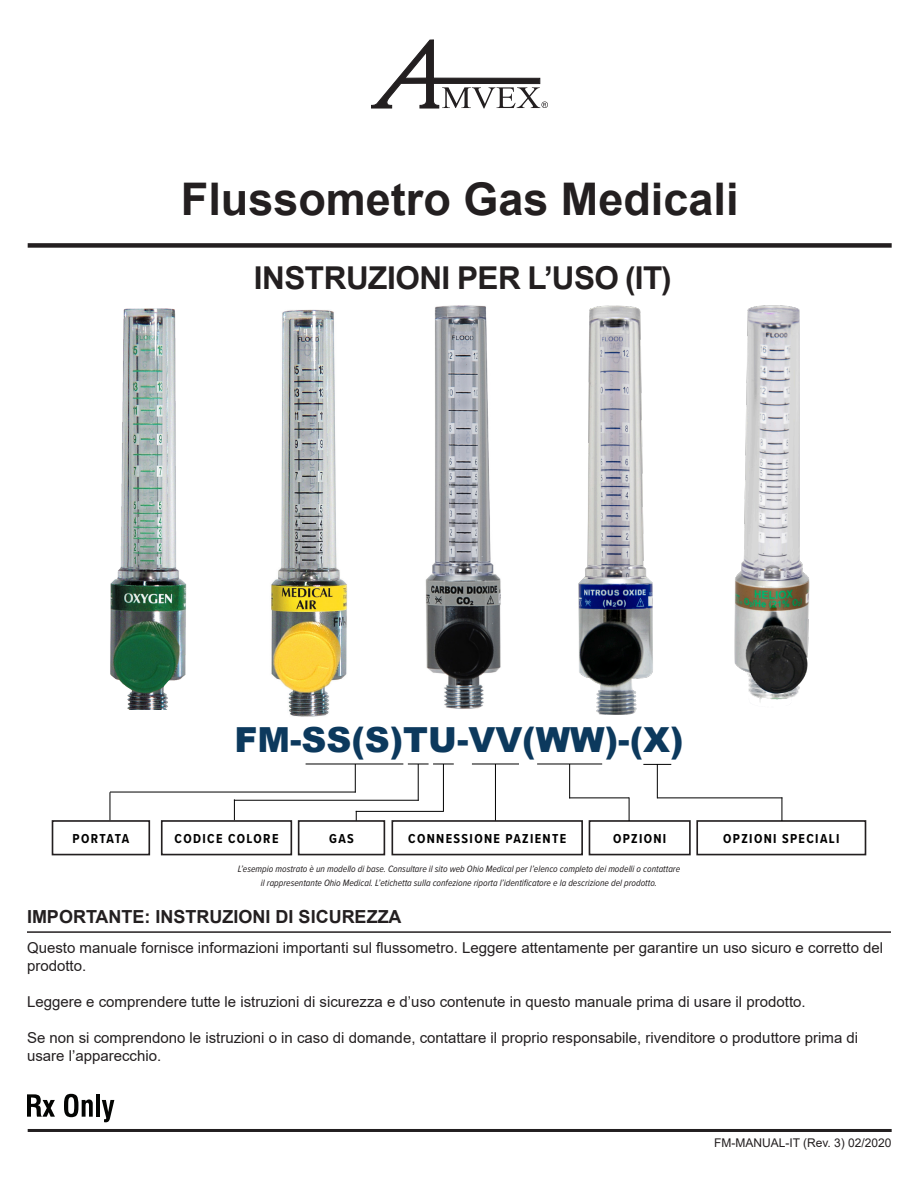
<style>
.page{position:relative;width:918px;height:1188px;background:#fff}
.page>*{position:absolute;margin:0;border:0;box-sizing:border-box;transform-origin:0 0}
.t1{font:700 45px "Arial";color:#231f20}
.t2{font:900 34.5px "Arial";color:#0c395d}
.t3{font:700 31.5px "Arial";letter-spacing:-.015em;color:#231f20}
.t4{font:700 18px "Arial";color:#231f20}
.t5{font:15px/18px "Arial";color:#231f20}
.t6{font:700 13.5px "Proxima Nova Cond";letter-spacing:.1em;color:#000001}
.t7{font:700 13.5px "Proxima Nova Cond";letter-spacing:.07em;color:#000001}
.t8{font:12px "Arial";color:#231f20}
.t9{font:italic 9.6px/14px "Proxima Nova Cond";color:#231f20;text-align:center}
</style>
<div class="page">
<div style="left:28px;top:243px;width:864px;height:5px;background:#231f20"></div>
<hr style="left:28px;top:1129px;width:864px;height:3px;background:#231f20">
<svg style="left:371px;top:40px;width:177px;height:69px"></svg>
<svg style="left:27px;top:1094px;width:28px;height:23px"></svg>
<svg style="left:64px;top:1094px;width:29px;height:23px"></svg>
<hr style="left:96px;top:1094px;width:4px;height:23px;background:#040503">
<svg style="left:102px;top:1100px;width:12px;height:22px"></svg>
<hr style="left:306px;top:764px;width:97px;height:1px;background:#000001">
<svg style="left:355px;top:764px;width:1px;height:28px"></svg>
<hr style="left:418px;top:764px;width:1px;height:37px;background:#000001">
<svg style="left:408px;top:764px;width:46px;height:1px"></svg>
<hr style="left:443px;top:764px;width:1px;height:47px;background:#000001">
<hr style="left:472px;top:764px;width:47px;height:1px;background:#000001">
<hr style="left:495px;top:764px;width:1px;height:57px;background:#000001">
<hr style="left:537px;top:764px;width:65px;height:1px;background:#000001">
<hr style="left:569px;top:764px;width:1px;height:34px;background:#000001">
<svg style="left:643px;top:764px;width:28px;height:1px"></svg>
<hr style="left:657px;top:764px;width:1px;height:34px;background:#000001">
<div style="left:52px;top:820px;width:98px;height:35px;border:2px solid #231f20"></div>
<div style="left:298px;top:820px;width:87px;height:35px;border:2px solid #231f20"></div>
<div style="left:391px;top:820px;width:192px;height:35px;border:2px solid #231f20"></div>
<div style="left:589px;top:820px;width:102px;height:35px;border:2px solid #231f20"></div>
<div style="left:696px;top:820px;width:170px;height:35px;border:2px solid #231f20"></div>
<div style="left:161px;top:820px;width:131px;height:35px;border:2px solid #231f20"></div>
<hr style="left:110px;top:792px;width:246px;height:1px;background:#000001">
<svg style="left:109px;top:792px;width:1px;height:28px"></svg>
<svg style="left:234px;top:799px;width:1px;height:21px"></svg>
<hr style="left:234px;top:800px;width:185px;height:1px;background:#000001">
<hr style="left:356px;top:811px;width:88px;height:1px;background:#000001">
<hr style="left:569px;top:797px;width:60px;height:1px;background:#000001">
<svg style="left:629px;top:797px;width:1px;height:24px"></svg>
<hr style="left:657px;top:797px;width:125px;height:1px;background:#000001">
<svg style="left:781px;top:797px;width:1px;height:24px"></svg>
<hr style="left:27px;top:931px;width:864px;height:2px;background:#231f20">
<img style="left:271px;top:309px;width:76px;height:408px">
<img style="left:425px;top:305px;width:76px;height:404px">
<img style="left:734px;top:305px;width:76px;height:397px">
<img style="left:578px;top:305px;width:75px;height:410px">
<img style="left:110px;top:308px;width:77px;height:401px">
<h1 class="t1" style="left:181px;top:168px;width:559px">Flussometro Gas Medicali</h1>
<h3 class="t3" style="left:254px;top:255px;width:419px">INSTRUZIONI PER L’USO (IT)</h3>
<p class="t2" style="left:234px;top:715px;width:451px">FM-SS(S)TU-VV(WW)-(X)</p>
<p class="t7" style="left:73px;top:829px;width:58px">PORTATA</p>
<p class="t6" style="left:175px;top:829px;width:105px">CODICE COLORE</p>
<p class="t6" style="left:329px;top:829px;width:26px">GAS</p>
<p class="t6" style="left:408px;top:829px;width:159px">CONNESSIONE PAZIENTE</p>
<p class="t6" style="left:613px;top:829px;width:55px">OPZIONI</p>
<p class="t6" style="left:723px;top:829px;width:118px">OPZIONI SPECIALI</p>
<p class="t9" style="left:238px;top:861px;width:444px">L’esempio mostrato è un modello di base. Consultare il sito web Ohio Medical per l’elenco completo dei modelli o contattare il rappresentante Ohio Medical. L’etichetta sulla confezione riporta l’identificatore e la descrizione del prodotto.</p>
<p class="t4" style="left:27px;top:904px;width:376px">IMPORTANTE: INSTRUZIONI DI SICUREZZA</p>
<p class="t5" style="left:27px;top:938px;width:858px">Questo manuale fornisce informazioni importanti sul flussometro. Leggere attentamente per garantire un uso sicuro e corretto del prodotto.</p>
<p class="t5" style="left:27px;top:992px;width:780px">Leggere e comprendere tutte le istruzioni di sicurezza e d’uso contenute in questo manuale prima di usare il prodotto.</p>
<p class="t5" style="left:27px;top:1028px;width:833px">Se non si comprendono le istruzioni o in caso di domande, contattare il proprio responsabile, rivenditore o produttore prima di usare l’apparecchio.</p>
<p class="t8" style="left:714px;top:1135px;width:179px">FM-MANUAL-IT (Rev. 3) 02/2020</p>
</div>
